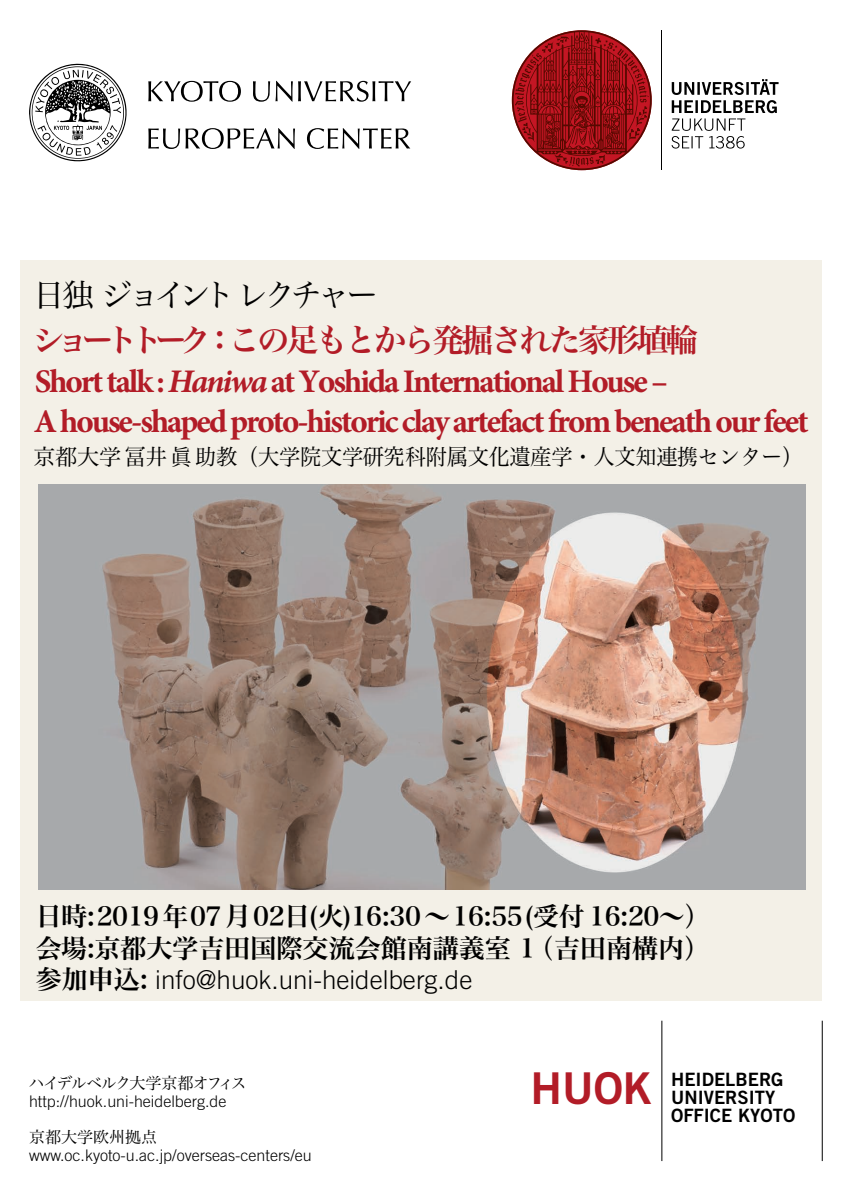
<style>
.page{position:relative;width:842px;height:1191px;background:#fff}
.page>*{position:absolute;margin:0;border:0;box-sizing:border-box;transform-origin:0 0}
.t1{font:43.8px "Trade Gothic LT Std Bd 2";color:#b21c27}
.Head_bold{font:700 33px/39.4px "Minion Pro";letter-spacing:-.06em;color:#b21c27}
.Head_bold-2{font:32px/44.6px "Hira Min Pro W6";letter-spacing:-.09em;color:#b21c27}
.t2{font:26px/31.4px "Hira Min Pro N W6";color:#000;text-align:justify}
.Head_bold-3{font:22px "Hira Min Pro W3";letter-spacing:-.01em;color:#000}
.t3{font:18.4px/18.4px "Trade Gothic LT Std Bd 2";color:#000}
.t4{font:300 16px/18px "Trade Gothic LT Std";color:#000}
.s1{font-family:"Hira Min Pro W3";color:#000}
.s2{font-family:"Hira Min Pro N W6"}
.s3{font-style:italic}
.s4{font-family:"Trade Gothic LT Std";font-weight:300}
.s5{font-family:"Hira Min Pro W3";font-weight:400}
</style>
<div class="page">
<div style="left:20px;top:261px;width:802px;height:739px;background:#f3f0e7"></div>
<hr style="left:662px;top:1020px;width:1px;height:141px;background:#000">
<hr style="left:822px;top:1020px;width:1px;height:141px;background:#000">
<hr style="left:661px;top:30px;width:1px;height:140px;background:#000">
<svg style="left:671px;top:79px;width:107px;height:70px"></svg>
<svg style="left:512px;top:30px;width:140px;height:140px"></svg>
<svg style="left:148px;top:81px;width:93px;height:21px"></svg>
<svg style="left:253px;top:81px;width:158px;height:21px"></svg>
<svg style="left:148px;top:128px;width:32px;height:21px"></svg>
<svg style="left:186px;top:128px;width:109px;height:21px"></svg>
<svg style="left:307px;top:128px;width:103px;height:21px"></svg>
<svg style="left:29px;top:64px;width:98px;height:97px"></svg>
<img style="left:39px;top:485px;width:766px;height:404px">
<p class="Head_bold-2" style="left:32px;top:270px;width:667px"><span class="s1">日独ジョイントレクチャー<br></span><span class="s2">ショートトーク：</span>この足もとから発掘された家形埴輪</p>
<p class="Head_bold" style="left:34px;top:361px;width:776px">Short talk : <span class="s3">Haniwa</span> at Yoshida International House –<br>A house-shaped proto-historic clay artefact from beneath our feet</p>
<p class="Head_bold-3" style="left:33px;top:438px;width:771px">京都大学冨井眞助教（大学院文学研究科附属文化遺産学・人文知連携センター）</p>
<p class="t2" style="left:36px;top:899px;width:676px">日時:2019年07月02日(火)16:30～16:55(受付 16:20～）会場:京都大学吉田国際交流会館南講義室 1 （吉田南構内）参加申込: <span class="s4">info@huok.uni-heidelberg.de</span></p>
<p class="t4" style="left:29px;top:1074px;width:220px"><span class="s5">ハイデルベルク大学京都オフィス</span>http://huok.uni-heidelberg.de</p>
<p class="t4" style="left:29px;top:1128px;width:284px"><span class="s5">京都大学欧州拠点</span>www.oc.kyoto-u.ac.jp/overseas-centers/eu</p>
<p class="t1" style="left:530px;top:1061px;width:123px">HUOK</p>
<p class="t3" style="left:671px;top:1069px;width:126px">HEIDELBERG<br>UNIVERSITY<br>OFFICE KYOTO</p>
</div>
